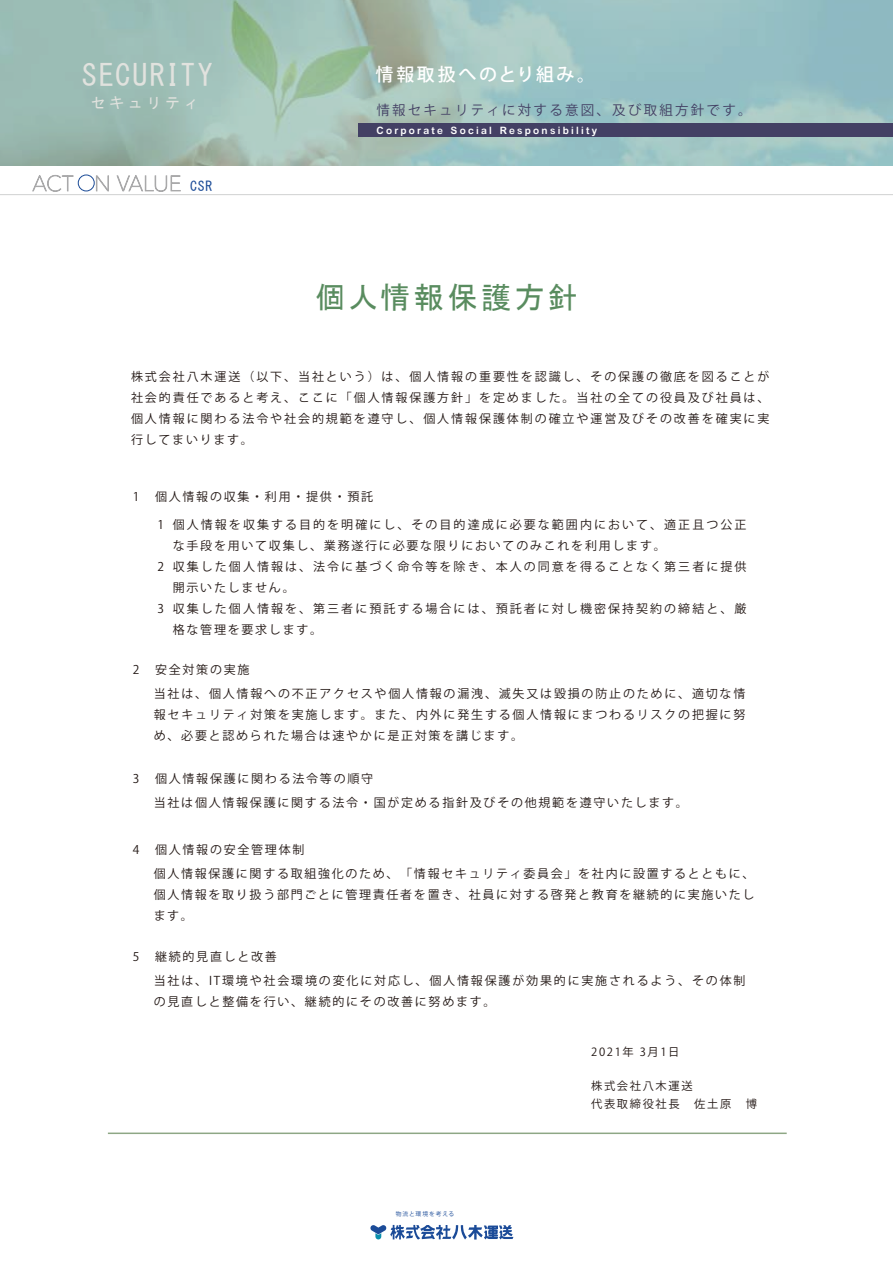
<style>
.page{position:relative;width:893px;height:1263px;background:#fff}
.page>*{position:absolute;margin:0;border:0;box-sizing:border-box;transform-origin:0 0}
.t1{font:30px "MS Gothic";letter-spacing:.12em;color:#598c5f}
.t2{font:30px "MS Gothic";letter-spacing:.06em;color:#e1e2de}
.t3{font:500 18px "Koz Go Pro";letter-spacing:.14em;color:#fff}
.t4{font:15px "MS Gothic";letter-spacing:.24em;color:#e1e2de}
.t5{font:13.5px "Koz Go Pr 6 N";letter-spacing:.165em;color:#434064}
.t6{font:12px/21px "Koz Go Pr 6 N";letter-spacing:.145em;color:#231815}
.t7{font:12px/21px "Koz Go Pr 6 N";letter-spacing:.17em;color:#231815}
.t8{font:11.25px/18px "Koz Go Pr 6 N";letter-spacing:.145em;color:#231815}
.t9{font:10.2px "DFHS Gothic W7";letter-spacing:.225em;color:#fff}
.t10{font:5.85px "Koz Go Pro";letter-spacing:.15em;color:#1b4b98}
</style>
<div class="page">
<svg style="left:370px;top:1225px;width:143px;height:14px"></svg>
<svg style="left:32px;top:175px;width:42px;height:17px"></svg>
<svg style="left:96px;top:175px;width:13px;height:17px"></svg>
<svg style="left:117px;top:175px;width:64px;height:17px"></svg>
<hr style="left:0;top:194px;width:893px;height:1px;background:#d0d1d1">
<hr style="left:108px;top:1132px;width:679px;height:2px;background:#8ea785">
<div style="left:78px;top:175px;width:17px;height:16px;border:1px solid #1b4b97;border-radius:50%"></div>
<svg style="left:0;top:0;width:893px;height:166px;background:#9dc0ba"></svg>
<div style="left:359px;top:123px;width:534px;height:14px;background:#434064"></div>
<h1 class="t2" style="left:82px;top:60px;width:132px">SECURITY</h1>
<h2 class="t3" style="left:375px;top:63px;width:221px">情報取扱へのとり組み。</h2>
<p class="t4" style="left:91px;top:96px;width:109px">セキュリティ</p>
<p class="t5" style="left:376px;top:102px;width:377px">情報セキュリティに対する意図、及び取組方針です。</p>
<p class="t9" style="left:377px;top:125px;width:222px">Corporate Social Responsibility</p>
<h1 class="t1" style="left:315px;top:283px;width:264px">個人情報保護方針</h1>
<p class="t6" style="left:131px;top:366px;width:640px;text-align:justify">株式会社八木運送（以下、当社という）は、個人情報の重要性を認識し、その保護の徹底を図ることが社会的責任であると考え、ここに「個人情報保護方針」を定めました。当社の全ての役員及び社員は、個人情報に関わる法令や社会的規範を遵守し、個人情報保護体制の確立や運営及びその改善を確実に実行してまいります。</p>
<p class="t6" style="left:133px;top:486px;width:242px">1　個人情報の収集・利用・提供・預託</p>
<p class="t7" style="left:173px;top:514px;width:575px">個人情報を収集する目的を明確にし、その目的達成に必要な範囲内において、適正且つ公正な手段を用いて収集し、業務遂行に必要な限りにおいてのみこれを利用します。<br>収集した個人情報は、法令に基づく命令等を除き、本人の同意を得ることなく第三者に提供開示いたしません。<br>収集した個人情報を、第三者に預託する場合には、預託者に対し機密保持契約の締結と、厳格な管理を要求します。</p>
<p class="t6" style="left:158px;top:514px;width:22px">1　</p>
<p class="t6" style="left:158px;top:556px;width:22px">2　</p>
<p class="t6" style="left:158px;top:598px;width:22px">3　</p>
<p class="t6" style="left:154px;top:658px;width:593px;line-height:24.2px;text-indent:-21px">2　安全対策の実施<br>当社は、個人情報への不正アクセスや個人情報の漏洩、滅失又は毀損の防止のために、適切な情</p>
<p class="t6" style="left:154px;top:704px;width:593px">報セキュリティ対策を実施します。また、内外に発生する個人情報にまつわるリスクの把握に努め、必要と認められた場合は速やかに是正対策を講じます。</p>
<p class="t6" style="left:154px;top:766px;width:536px;line-height:24.2px;text-indent:-21px">3　個人情報保護に関わる法令等の順守<br>当社は個人情報保護に関する法令・国が定める指針及びその他規範を遵守いたします。</p>
<p class="t6" style="left:154px;top:837px;width:602px;line-height:24.2px;text-indent:-21px">4　個人情報の安全管理体制<br>個人情報保護に関する取組強化のため、「情報セキュリティ委員会」を社内に設置するとともに、</p>
<p class="t6" style="left:154px;top:884px;width:602px">個人情報を取り扱う部門ごとに管理責任者を置き、社員に対する啓発と教育を継続的に実施いたします。</p>
<p class="t6" style="left:154px;top:945px;width:593px;line-height:24.2px;text-indent:-21px">5　継続的見直しと改善<br>当社は、IT環境や社会環境の変化に対応し、個人情報保護が効果的に実施されるよう、その体制</p>
<p class="t6" style="left:154px;top:991px;width:343px">の見直しと整備を行い、継続的にその改善に努めます。</p>
<p class="t10" style="left:396px;top:1210px;width:60px">物流と環境を考える</p>
<p class="t8" style="left:591px;top:1043px;width:90px">2021年 3月1日</p>
<p class="t8" style="left:591px;top:1077px;width:167px">株式会社八木運送<br>代表取締役社長　佐土原　博</p>
</div>
